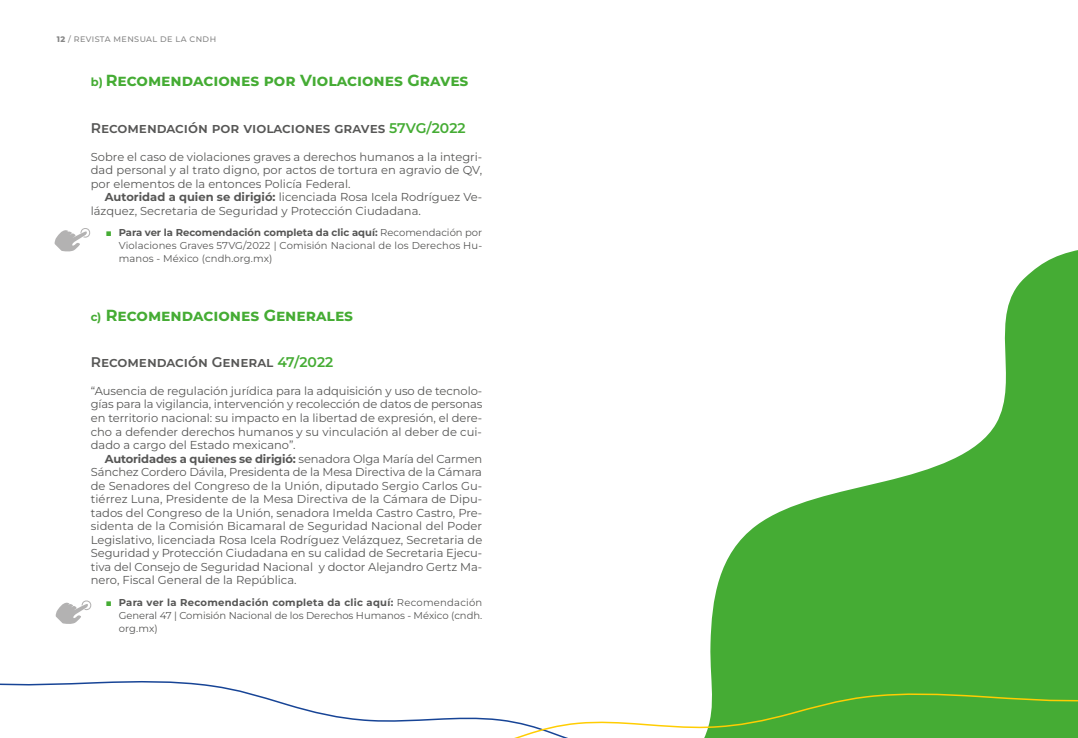
<style>
.page{position:relative;width:1078px;height:738px;background:#fff}
.page>*{position:absolute;margin:0;border:0;box-sizing:border-box;transform-origin:0 0}
.t1{font:700 16px "Montserrat";color:#45ac34}
.t2{font:600 14px "Montserrat";color:#575756}
.t3{font:11.5px/13.5px "Montserrat";color:#575756;text-align:justify}
.t4{font:10px/13px "Montserrat";letter-spacing:-.005em;color:#575756;text-align:justify}
.t5{font:500 8px "Montserrat";letter-spacing:.05em;color:#878787}
.s1{font-weight:800}
.s2{font-size:11.5px}
.s3{color:#45ac34}
.s4{font-weight:700}
.s5{font-family:"Arial";font-weight:700;color:#45ac34}
</style>
<div class="page">
<svg style="left:56px;top:600px;width:36px;height:24px"></svg>
<svg style="left:0;top:681px;width:404px;height:41px"></svg>
<svg style="left:55px;top:228px;width:36px;height:24px"></svg>
<svg style="left:710px;top:250px;width:367px;height:440px;fill:#45ac34"></svg>
<svg style="left:404px;top:690px;width:673px;height:47px"></svg>
<p class="t5" style="left:57px;top:33px;width:161px"><span class="s1">12</span> / REVISTA MENSUAL DE LA CNDH</p>
<h1 class="t1" style="left:91px;top:70px;width:379px"><span class="s2">b)</span> Recomendaciones por Violaciones Graves</h1>
<p class="t2" style="left:91px;top:118px;width:376px">Recomendación por violaciones graves <span class="s3">57VG/2022</span></p>
<p class="t3" style="left:91px;top:149px;width:393px">Sobre el caso de violaciones graves a derechos humanos a la integri&shy;dad personal y al trato digno, por actos de tortura en agravio de QV, por elementos de la entonces Policía Federal.</p>
<p class="t3" style="left:91px;top:190px;width:393px;text-indent:14px"><span class="s4">Autoridad a quien se dirigió:</span> licenciada Rosa Icela Rodríguez Ve&shy;lázquez, Secretaria de Seguridad y Protección Ciudadana.</p>
<p class="t4" style="left:119px;top:226px;width:365px;text-indent:-13px"><span class="s5">■</span> <span class="s4">Para ver la Recomendación completa da clic aquí:</span> Recomendación por Violaciones Graves 57VG/2022 | Comisión Nacional de los Derechos Hu&shy;manos - México (cndh.org.mx)</p>
<h1 class="t1" style="left:91px;top:304px;width:264px"><span class="s2">c)</span> Recomendaciones Generales</h1>
<p class="t2" style="left:91px;top:352px;width:244px">Recomendación General <span class="s3">47/2022</span></p>
<p class="t3" style="left:91px;top:383px;width:393px">“Ausencia de regulación jurídica para la adquisición y uso de tecnolo&shy;gías para la vigilancia, intervención y recolección de datos de personas en territorio nacional: su impacto en la libertad de expresión, el dere&shy;cho a defender derechos humanos y su vinculación al deber de cui&shy;dado a cargo del Estado mexicano”.</p>
<p class="t3" style="left:91px;top:451px;width:393px;text-indent:14px"><span class="s4">Autoridades a quienes se dirigió:</span> senadora Olga María del Carmen Sánchez Cordero Dávila, Presidenta de la Mesa Directiva de la Cámara de Senadores del Congreso de la Unión, diputado Sergio Carlos Gu&shy;tiérrez Luna, Presidente de la Mesa Directiva de la Cámara de Dipu&shy;tados del Congreso de la Unión, senadora Imelda Castro Castro, Pre&shy;sidenta de la Comisión Bicamaral de Seguridad Nacional del Poder Legislativo, licenciada Rosa Icela Rodríguez Velázquez, Secretaria de Seguridad y Protección Ciudadana en su calidad de Secretaria Ejecu&shy;tiva del Consejo de Seguridad Nacional y doctor Alejandro Gertz Ma&shy;nero, Fiscal General de la República.</p>
<p class="t4" style="left:119px;top:595px;width:365px;text-indent:-13px"><span class="s5">■</span> <span class="s4">Para ver la Recomendación completa da clic aquí:</span> Recomendación General 47 | Comisión Nacional de los Derechos Humanos - México (cndh. org.mx)</p>
</div>
